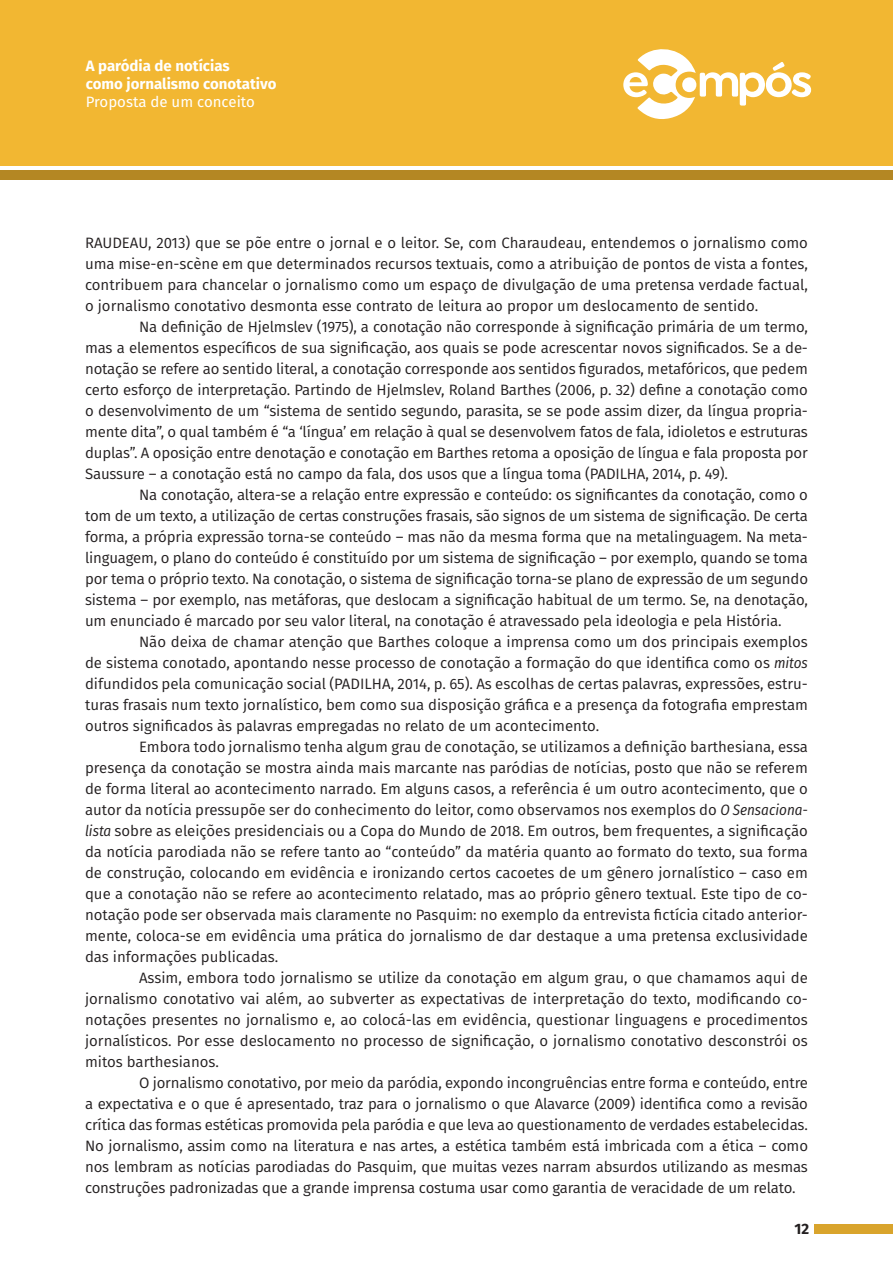
<style>
.page{position:relative;width:893px;height:1263px;background:#fff}
.page>*{position:absolute;margin:0;border:0;box-sizing:border-box;transform-origin:0 0}
.Texto{font:15px/21px "Fira Sans";letter-spacing:-.01em;color:#231f20;text-align:justify}
.t1{font:700 15px/18px "Fira Sans";color:#fff}
.t2{font:15px "Fira Sans";color:#fff}
.t3{font:700 15px "Fira Sans";color:#231f20}
.s1{font-family:"Fira Sans Condensed";font-style:italic}
</style>
<div class="page">
<div style="left:0;top:0;width:893px;height:166px;background:#f2b732"></div>
<div style="left:0;top:170px;width:893px;height:10px;background:#b48723"></div>
<div style="left:814px;top:1224px;width:79px;height:9px;background:#d9a42c"></div>
<svg style="left:623px;top:49px;width:188px;height:70px"></svg>
<p class="t1" style="left:86px;top:56px;width:192px">A paródia de notícias<br>como jornalismo conotativo</p>
<p class="t2" style="left:86px;top:91px;width:170px">Proposta de um conceito</p>
<p class="Texto" style="left:85px;top:232px;width:724px">RAUDEAU, 2013) que se põe entre o jornal e o leitor. Se, com Charaudeau, entendemos o jornalismo como uma mise-en-scène em que determinados recursos textuais, como a atribuição de pontos de vista a fontes, contribuem para chancelar o jornalismo como um espaço de divulgação de uma pretensa verdade factual, o jornalismo conotativo desmonta esse contrato de leitura ao propor um deslocamento de sentido.</p>
<p class="Texto" style="left:85px;top:316px;width:724px;text-indent:54px">Na definição de Hjelmslev (1975), a conotação não corresponde à significação primária de um termo, mas a elementos específicos de sua significação, aos quais se pode acrescentar novos significados. Se a de&shy;notação se refere ao sentido literal, a conotação corresponde aos sentidos figurados, metafóricos, que pedem certo esforço de interpretação. Partindo de Hjelmslev, Roland Barthes (2006, p. 32) define a conotação como o desenvolvimento de um “sistema de sentido segundo, parasita, se se pode assim dizer, da língua propria&shy;mente dita”, o qual também é “a ‘língua’ em relação à qual se desenvolvem fatos de fala, idioletos e estruturas duplas”. A oposição entre denotação e conotação em Barthes retoma a oposição de língua e fala proposta por Saussure – a conotação está no campo da fala, dos usos que a língua toma (PADILHA, 2014, p. 49).</p>
<p class="Texto" style="left:85px;top:484px;width:724px;text-indent:54px">Na conotação, altera-se a relação entre expressão e conteúdo: os significantes da conotação, como o tom de um texto, a utilização de certas construções frasais, são signos de um sistema de significação. De certa forma, a própria expressão torna-se conteúdo – mas não da mesma forma que na metalinguagem. Na meta&shy;linguagem, o plano do conteúdo é constituído por um sistema de significação – por exemplo, quando se toma por tema o próprio texto. Na conotação, o sistema de significação torna-se plano de expressão de um segundo sistema – por exemplo, nas metáforas, que deslocam a significação habitual de um termo. Se, na denotação, um enunciado é marcado por seu valor literal, na conotação é atravessado pela ideologia e pela História.</p>
<p class="Texto" style="left:85px;top:631px;width:724px;text-indent:54px">Não deixa de chamar atenção que Barthes coloque a imprensa como um dos principais exemplos de sistema conotado, apontando nesse processo de conotação a formação do que identifica como os <span class="s1">mitos </span>difundidos pela comunicação social (PADILHA, 2014, p. 65). As escolhas de certas palavras, expressões, estru&shy;turas frasais num texto jornalístico, bem como sua disposição gráfica e a presença da fotografia emprestam outros significados às palavras empregadas no relato de um acontecimento.</p>
<p class="Texto" style="left:85px;top:736px;width:724px;text-indent:54px">Embora todo jornalismo tenha algum grau de conotação, se utilizamos a definição barthesiana, essa presença da conotação se mostra ainda mais marcante nas paródias de notícias, posto que não se referem de forma literal ao acontecimento narrado. Em alguns casos, a referência é um outro acontecimento, que o autor da notícia pressupõe ser do conhecimento do leitor, como observamos nos exemplos do <span class="s1">O Sensaciona&shy;lista</span> sobre as eleições presidenciais ou a Copa do Mundo de 2018. Em outros, bem frequentes, a significação da notícia parodiada não se refere tanto ao “conteúdo” da matéria quanto ao formato do texto, sua forma de construção, colocando em evidência e ironizando certos cacoetes de um gênero jornalístico – caso em que a conotação não se refere ao acontecimento relatado, mas ao próprio gênero textual. Este tipo de co&shy;notação pode ser observada mais claramente no Pasquim: no exemplo da entrevista fictícia citado anterior&shy;mente, coloca-se em evidência uma prática do jornalismo de dar destaque a uma pretensa exclusividade das informações publicadas.</p>
<p class="Texto" style="left:85px;top:967px;width:724px;text-indent:54px">Assim, embora todo jornalismo se utilize da conotação em algum grau, o que chamamos aqui de jornalismo conotativo vai além, ao subverter as expectativas de interpretação do texto, modificando co&shy;notações presentes no jornalismo e, ao colocá-las em evidência, questionar linguagens e procedimentos jornalísticos. Por esse deslocamento no processo de significação, o jornalismo conotativo desconstrói os mitos barthesianos.</p>
<p class="Texto" style="left:85px;top:1072px;width:724px;text-indent:54px">O jornalismo conotativo, por meio da paródia, expondo incongruências entre forma e conteúdo, entre a expectativa e o que é apresentado, traz para o jornalismo o que Alavarce (2009) identifica como a revisão crítica das formas estéticas promovida pela paródia e que leva ao questionamento de verdades estabelecidas.<br>No jornalismo, assim como na literatura e nas artes, a estética também está imbricada com a ética – como nos lembram as notícias parodiadas do Pasquim, que muitas vezes narram absurdos utilizando as mesmas construções padronizadas que a grande imprensa costuma usar como garantia de veracidade de um relato.</p>
<p class="t3" style="left:794px;top:1216px;width:16px">12</p>
</div>
